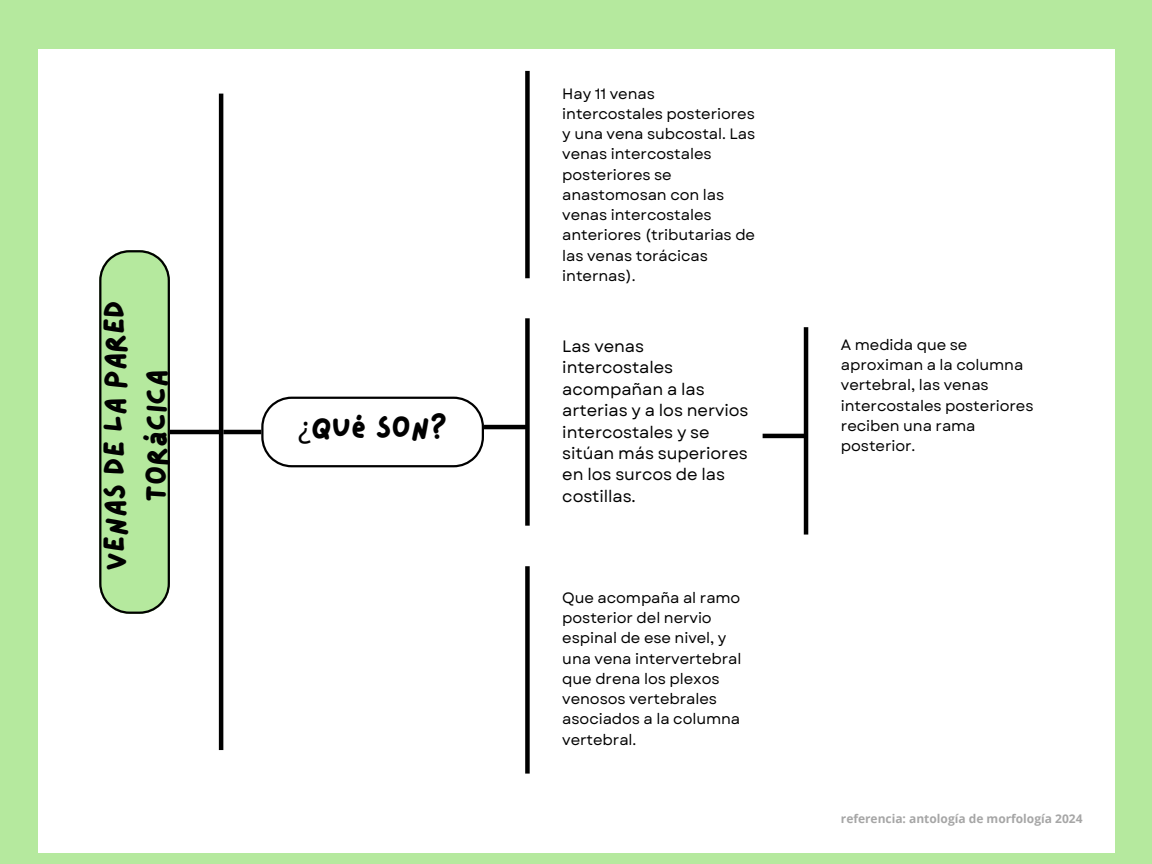
<style>
.page{position:relative;width:1152px;height:864px;background:#b5e99e}
.page>*{position:absolute;margin:0;border:0;box-sizing:border-box;transform-origin:0 0}
.t1{font:30px "Lazydog";color:#000}
.t2{font:29.85px/41.7px "Lazydog";color:#000;text-align:center}
.t3{font:16.5px/21.3px "Garet";letter-spacing:-.005em;color:#000}
.t4{font:15px/20.2px "Garet";letter-spacing:-.005em;color:#000}
.t5{font:700 12px "Open Sans";color:#a6a6a6}
.s1{font-family:"Noto Sans"}
</style>
<div class="page">
<div style="left:38px;top:49px;width:1076px;height:804px;background:#fff"></div>
<hr style="left:141px;top:430px;width:80px;height:4px;background:#000">
<hr style="left:219px;top:94px;width:4px;height:656px;background:#000">
<svg style="left:99px;top:250px;width:71px;height:364px;background:#aad996"></svg>
<svg style="left:261px;top:397px;width:223px;height:70px"></svg>
<div style="left:525px;top:71px;width:5px;height:207px;background:#000"></div>
<div style="left:525px;top:318px;width:5px;height:208px;background:#000"></div>
<hr style="left:484px;top:425px;width:43px;height:4px;background:#000">
<div style="left:525px;top:566px;width:5px;height:208px;background:#000"></div>
<hr style="left:804px;top:327px;width:4px;height:208px;background:#000">
<hr style="left:763px;top:434px;width:43px;height:4px;background:#000">
<hr style="left:223px;top:430px;width:38px;height:4px;background:#000">
<h1 class="t2" style="left:95px;top:571px;width:272px;rotate:-90deg">VENAS DE LA PARED<br>TORÁCICA</h1>
<h1 class="t1" style="left:298px;top:413px;width:150px"><span class="s1">¿</span>QUÉ SON?</h1>
<h2 class="t4" style="left:562px;top:83px;width:194px">Hay 11 venas intercostales posteriores y una vena subcostal. Las venas intercostales posteriores se anastomosan con las venas intercostales anteriores (tributarias de las venas torácicas internas).</h2>
<h2 class="t3" style="left:562px;top:336px;width:188px">Las venas intercostales acompañan a las arterias y a los nervios intercostales y se sitúan más superiores en los surcos de las costillas.</h2>
<h2 class="t4" style="left:562px;top:587px;width:181px">Que acompaña al ramo posterior del nervio espinal de ese nivel, y una vena intervertebral que drena los plexos venosos vertebrales asociados a la columna vertebral.</h2>
<h2 class="t4" style="left:841px;top:335px;width:194px">A medida que se aproximan a la columna vertebral, las venas intercostales posteriores reciben una rama posterior.</h2>
<p class="t5" style="left:841px;top:810px;width:243px">referencia: antología de morfología 2024</p>
</div>
